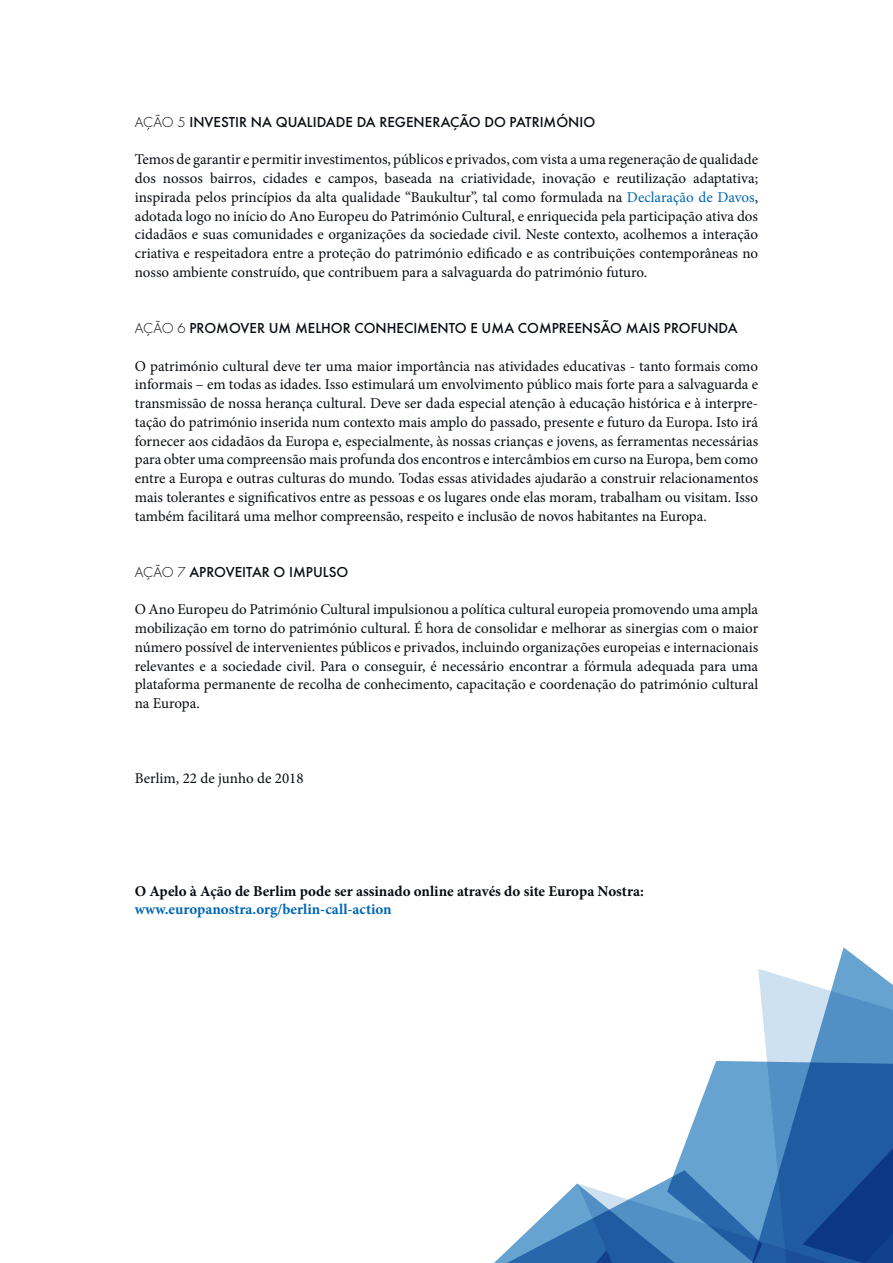
<style>
.page{position:relative;width:893px;height:1263px;background:#fff}
.page>*{position:absolute;margin:0;border:0;box-sizing:border-box;transform-origin:0 0}
.t1{font:15px/18.8px "Minion Pro";color:#080c12;text-align:justify}
.t2{font:500 15px "Futura";color:#080c12}
.t3{font:700 15px "Minion Pro";color:#080c12}
.t4{font:700 15px "Minion Pro";color:#0166b3}
.s1{font-weight:300}
.s2{color:#0166b3}
</style>
<div class="page">
<svg style="left:494px;top:1061px;width:244px;height:202px"></svg>
<svg style="left:738px;top:947px;width:155px;height:316px;background:#5e8cbe"></svg>
<p class="t2" style="left:135px;top:110px;width:462px"><span class="s1">AÇÃO 5</span> INVESTIR NA QUALIDADE DA REGENERAÇÃO DO PATRIMÓNIO</p>
<p class="t1" style="left:135px;top:150px;width:625px">Temos de garantir e permitir investimentos, públicos e privados, com vista a uma regeneração de qualidade dos nossos bairros, cidades e campos, baseada na criatividade, inovação e reutilização adaptativa; inspirada pelos princípios da alta qualidade “Baukultur”, tal como formulada na <span class="s2">Declaração de Davos</span>, adotada logo no início do Ano Europeu do Património Cultural, e enriquecida pela participação ativa dos cidadãos e suas comunidades e organizações da sociedade civil. Neste contexto, acolhemos a interação criativa e respeitadora entre a proteção do património edificado e as contribuições contemporâneas no nosso ambiente construído, que contribuem para a salvaguarda do património futuro.</p>
<p class="t2" style="left:135px;top:317px;width:604px"><span class="s1">AÇÃO 6</span> PROMOVER UM MELHOR CONHECIMENTO E UMA COMPREENSÃO MAIS PROFUNDA</p>
<p class="t1" style="left:135px;top:356px;width:625px">O património cultural deve ter uma maior importância nas atividades educativas - tanto formais como informais – em todas as idades. Isso estimulará um envolvimento público mais forte para a salvaguarda e transmissão de nossa herança cultural. Deve ser dada especial atenção à educação histórica e à interpre&shy;tação do património inserida num contexto mais amplo do passado, presente e futuro da Europa. Isto irá fornecer aos cidadãos da Europa e, especialmente, às nossas crianças e jovens, as ferramentas necessárias para obter uma compreensão mais profunda dos encontros e intercâmbios em curso na Europa, bem como entre a Europa e outras culturas do mundo. Todas essas atividades ajudarão a construir relacionamentos mais tolerantes e significativos entre as pessoas e os lugares onde elas moram, trabalham ou visitam. Isso também facilitará uma melhor compreensão, respeito e inclusão de novos habitantes na Europa.</p>
<p class="t2" style="left:135px;top:560px;width:215px"><span class="s1">AÇÃO 7</span> APROVEITAR O IMPULSO</p>
<p class="t1" style="left:135px;top:600px;width:625px">O Ano Europeu do Património Cultural impulsionou a política cultural europeia promovendo uma ampla mobilização em torno do património cultural. É hora de consolidar e melhorar as sinergias com o maior número possível de intervenientes públicos e privados, incluindo organizações europeias e internacionais relevantes e a sociedade civil. Para o conseguir, é necessário encontrar a fórmula adequada para uma plataforma permanente de recolha de conhecimento, capacitação e coordenação do património cultural na Europa.</p>
<p class="t1" style="left:135px;top:769px;width:170px">Berlim, 22 de junho de 2018</p>
<p class="t3" style="left:135px;top:880px;width:511px">O Apelo à Ação de Berlim pode ser assinado online através do site Europa Nostra:</p>
<p class="t4" style="left:135px;top:899px;width:258px">www.europanostra.org/berlin-call-action</p>
</div>
